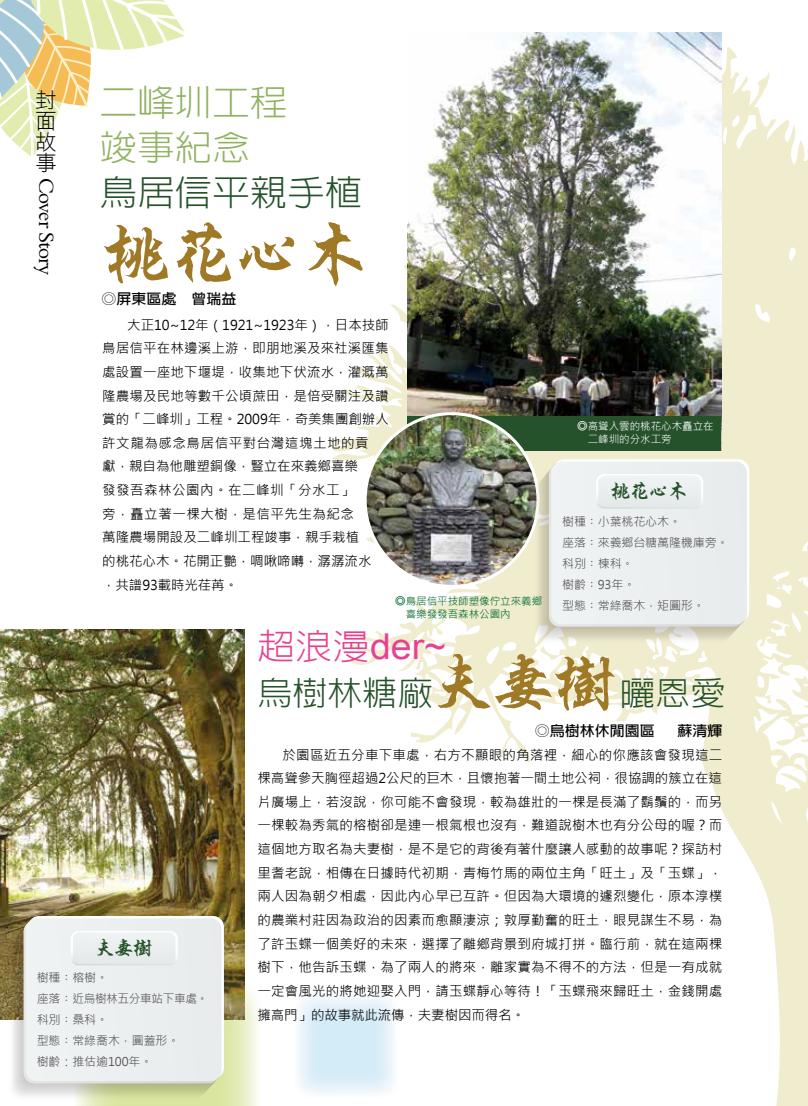
<style>
.page{position:relative;width:808px;height:1106px;background:#fff}
.page>*{position:absolute;margin:0;border:0;box-sizing:border-box;transform-origin:0 0}
.t1{font:74.1px "Singkaibei EG Bold Big 5";color:#9f7925;scale:1.05 1}
.t2{font:69.15px "Singkaibei EG Bold Big 5";color:#9f7925;scale:1.05 1}
.t3{font:300 35.7px/45px "Lin Gothic";color:#90b261;scale:1.05 1}
.t4{font:300 35.7px "Lin Gothic";color:#25522a;scale:1.05 1}
.t5{font:35.7px "Arial";color:#e74291;scale:1.05 1}
.t6{font:300 33.3px "Lin Gothic";color:#25522a;scale:1.05 1}
.t7{font:21.3px "Singkaibei EG Bold Big 5";letter-spacing:-.15em;color:#25522a;scale:1.05 1}
.t8{font:21px "Aldine 401 BT Roman A";letter-spacing:-.04em;color:#000}
.t9{font:21px/21px "DF Hei Lt HKP BF";color:#000;text-align:justify}
.t10{font:700 14.25px "Lin Gothic";color:#000;scale:1.05 1}
.t11{font:13.5px/23.7px "Microsoft Jheng Hei";letter-spacing:.01em;color:#000;text-align:justify}
.t12{font:12px/21px "Microsoft Jheng Hei";letter-spacing:-.01em;color:#595757}
.t13{font:10.5px/13px "Microsoft Jheng Hei";color:#006934}
.t14{font:10.5px/13px "Microsoft Jheng Hei";color:#fff}
.s1{font-family:"DF Hei Lt HKP BF"}
.s2{font-family:"Lin Gothic";font-weight:300}
.s3{font-family:"Lin Gothic";font-weight:300;font-size:33.3px;color:#25522a}
</style>
<div class="page">
<img style="left:0;top:0;width:808px;height:1106px">
<h3 class="t9" style="left:36px;top:89px;width:22px">封面故事</h3>
<h3 class="t8" style="left:59px;top:178px;width:98px;rotate:90deg">Cover Story</h3>
<h3 class="t3" style="left:100px;top:80px;width:180px">二峰圳工程竣事紀念</h3>
<h3 class="t4" style="left:100px;top:174px;width:251px">鳥居信平親手植</h3>
<h1 class="t1" style="left:97px;top:219px;width:265px">桃花心木</h1>
<p class="t10" style="left:101px;top:292px;width:130px">◎屏東區處　曾瑞益</p>
<p class="t11" style="left:102px;top:313px;width:288px;text-align:left;text-indent:25px">大正10~12年（1921~1923年），日本技師鳥居信平在林邊溪上游，即朋地溪及來社溪匯集處設置一座地下堰堤，收集地下伏流水，灌溉萬隆農場及民地等數千公頃蔗田，是倍受關注及讚賞的「二峰圳」工程。2009年，奇美集團創辦人許文龍為感念鳥居信平對台灣這塊土地的貢<br>獻，親自為他雕塑銅像，豎立在來義鄉喜樂<br>發發吾森林公園內。在二峰圳「分水工」<br>旁，矗立著一棵大樹，是信平先生為紀念<br>萬隆農場開設及二峰圳工程竣事，親手栽植<br>的桃花心木。花開正艷，啁啾啼囀，潺潺流水<br>，共譜93載時光荏苒。</p>
<p class="t13" style="left:395px;top:594px;width:148px"><span class="s1">◎</span>鳥居信平技師塑像佇立來義鄉　喜樂發發吾森林公園內</p>
<p class="t14" style="left:577px;top:420px;width:138px"><span class="s1">◎</span>高聳入雲的桃花心木矗立在　二峰圳的分水工旁</p>
<h3 class="t7" style="left:609px;top:481px;width:78px">桃花心木</h3>
<p class="t12" style="left:562px;top:511px;width:168px">樹種︰小葉桃花心木。<br>座落︰來義鄉台糖萬隆機庫旁。科別︰楝科。<br>樹齡︰93年。<br>型態︰常綠喬木，矩圓形。</p>
<h3 class="t5" style="left:257px;top:622px;width:181px"><span class="s2">超浪漫</span>der~</h3>
<h2 class="t2" style="left:424px;top:651px;width:288px">夫妻樹<span class="s3">曬恩愛</span></h2>
<h3 class="t6" style="left:257px;top:676px;width:168px">烏樹林糖廠</h3>
<p class="t10" style="left:535px;top:724px;width:180px">◎烏樹林休閒園區　 蘇清輝</p>
<h3 class="t7" style="left:93px;top:937px;width:59px">夫妻樹</h3>
<p class="t12" style="left:37px;top:967px;width:173px">樹種︰榕樹。<br>座落︰近烏樹林五分車站下車處。科別︰桑科。<br>型態︰常綠喬木，圓蓋形。<br>樹齡：推估逾100年。</p>
<p class="t11" style="left:257px;top:742px;width:466px;text-indent:25px">於園區近五分車下車處，右方不顯眼的角落裡，細心的你應該會發現這二棵高聳參天胸徑超過2公尺的巨木，且懷抱著一間土地公祠，很協調的簇立在這片廣場上，若沒說，你可能不會發現，較為雄壯的一棵是長滿了鬍鬚的，而另一棵較為秀氣的榕樹卻是連一根氣根也沒有，難道說樹木也有分公母的喔？而這個地方取名為夫妻樹，是不是它的背後有著什麼讓人感動的故事呢？探訪村里耆老說，相傳在日據時代初期，青梅竹馬的兩位主角「旺土」及「玉蝶」，兩人因為朝夕相處，因此內心早已互許。但因為大環境的遽烈變化，原本淳樸的農業村莊因為政治的因素而愈顯淒涼；敦厚勤奮的旺土，眼見謀生不易，為了許玉蝶一個美好的未來，選擇了離鄉背景到府城打拼。臨行前，就在這兩棵樹下，他告訴玉蝶，為了兩人的將來，離家實為不得不的方法，但是一有成就一定會風光的將她迎娶入門，請玉蝶靜心等待！「玉蝶飛來歸旺土，金錢開處擁高門」的故事就此流傳，夫妻樹因而得名。</p>
</div>
